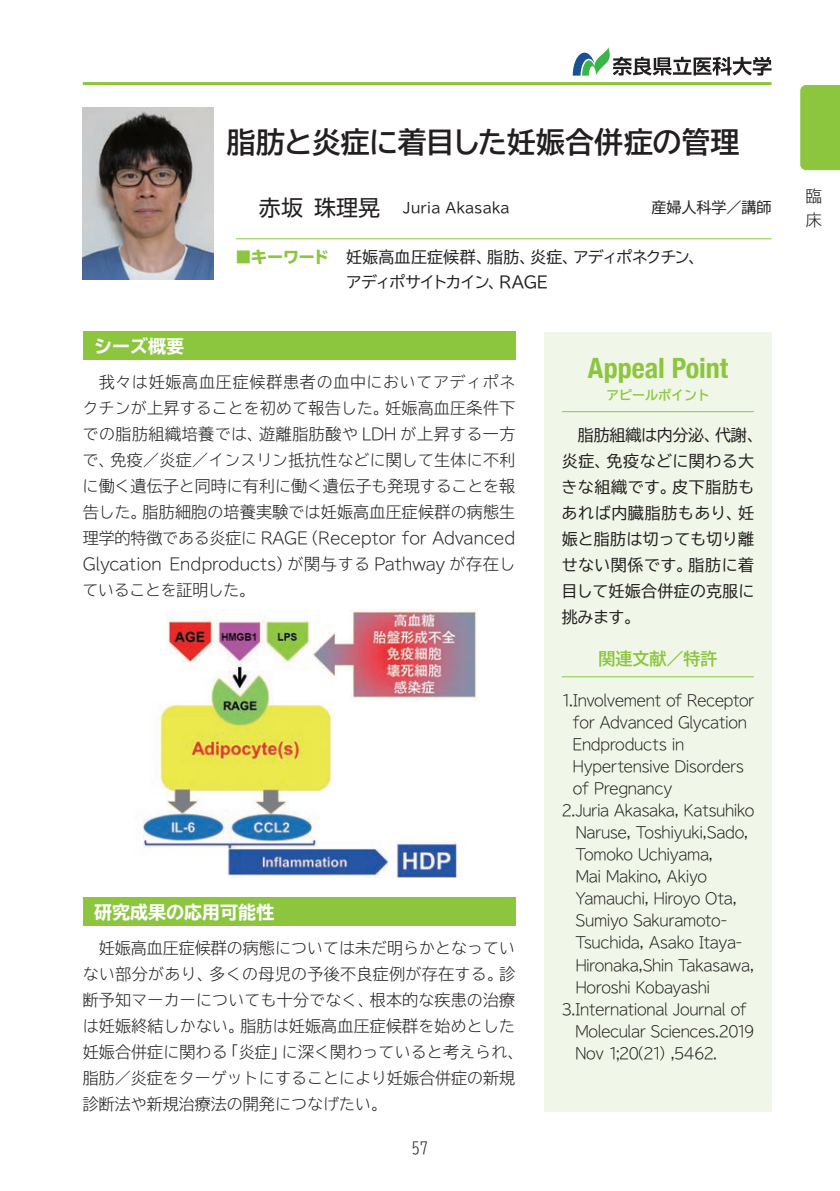
<style>
.page{position:relative;width:840px;height:1191px;background:#fff}
.page>*{position:absolute;margin:0;border:0;box-sizing:border-box;transform-origin:0 0}
.t1{font:700 29px "TBUD Go Std";letter-spacing:-.015em;color:#231f20}
.t2{font:700 condensed 28px "Helvetica Neue";color:#8bc63e}
.t3{font:700 expanded 18px "TBUD Go Std";color:#fff}
.t4{font:700 17px "TBUD Go Std";color:#8bc63e}
.t5{font:300 16px/26px "TBUD Go Std Super";letter-spacing:.005em;color:#231f20}
.t6{font:16px/26px "TBUD Go Std";letter-spacing:.01em;color:#231f20}
.t7{font:16px/25px "TBUD Go Std";letter-spacing:-.045em;color:#231f20}
.t8{font:800 16px "TBUD Go Std";letter-spacing:-.02em;color:#8bc63e}
.t9{font:300 15px "TBUD Go Std Super";letter-spacing:-.04em;color:#231f20}
.t10{font:15px "TBUD Go Std";color:#231f20}
.t11{font:14px "TBUD Go Std";letter-spacing:.005em;color:#231f20}
.t12{font:700 13px "TBUD Go Std";color:#8bc63e}
.s1{font-family:"UD Shin Go Pr 6";font-size:22px}
</style>
<div class="page">
<div style="left:800px;top:85px;width:39px;height:85px;background:#8bc63e"></div>
<svg style="left:572px;top:47px;width:199px;height:29px"></svg>
<div style="left:83px;top:332px;width:432px;height:28px;background:#8bc63e"></div>
<hr style="left:236px;top:238px;width:535px;height:1px;background:#8bc63e">
<div style="left:544px;top:332px;width:227px;height:780px;background:#f1f7e8"></div>
<hr style="left:561px;top:411px;width:192px;height:1px;background:#8bc63e">
<hr style="left:561px;top:676px;width:192px;height:1px;background:#8bc63e">
<hr style="left:83px;top:82px;width:688px;height:3px;background:#8bc63e">
<img style="left:83px;top:108px;width:130px;height:172px">
<div style="left:83px;top:897px;width:432px;height:29px;background:#8bc63e"></div>
<img style="left:142px;top:610px;width:335px;height:267px">
<h1 class="t1" style="left:227px;top:118px;width:514px">脂肪と炎症に着目した妊娠合併症の管理</h1>
<p class="t11" style="left:259px;top:196px;width:252px"><span class="s1">赤坂 珠理晃</span> Juria Akasaka</p>
<p class="t10" style="left:651px;top:195px;width:121px">産婦人科学／講師</p>
<p class="t3" style="left:94px;top:336px;width:92px">シーズ概要</p>
<p class="t8" style="left:235px;top:248px;width:95px">■キーワード</p>
<p class="t7" style="left:346px;top:244px;width:359px">妊娠高血圧症候群、脂肪、炎症、アディポネクチン、アディポサイトカイン、RAGE</p>
<p class="t5" style="left:83px;top:369px;width:434px;text-align:justify;text-indent:16px">我々は妊娠高血圧症候群患者の血中においてアディポネクチンが上昇することを初めて報告した。妊娠高血圧条件下での脂肪組織培養では、遊離脂肪酸や LDH が上昇する一方で、免疫／炎症／インスリン抵抗性などに関して生体に不利に働く遺伝子と同時に有利に働く遺伝子も発現することを報告した。脂肪細胞の培養実験では妊娠高血圧症候群の病態生理学的特徴である炎症に RAGE（Receptor for Advanced Glycation Endproducts）が関与する Pathway が存在していることを証明した。</p>
<p class="t3" style="left:94px;top:902px;width:182px">研究成果の応用可能性</p>
<p class="t5" style="left:83px;top:934px;width:442px;text-indent:16px">妊娠高血圧症候群の病態については未だ明らかとなっていない部分があり、多くの母児の予後不良症例が存在する。診断予知マーカーについても十分でなく、根本的な疾患の治療は妊娠終結しかない。脂肪は妊娠高血圧症候群を始めとした妊娠合併症に関わる「炎症」に深く関わっていると考えられ、脂肪／炎症をターゲットにすることにより妊娠合併症の新規診断法や新規治療法の開発につなげたい。</p>
<p class="t5" style="left:412px;top:1134px;width:17px">57</p>
<h2 class="t2" style="left:587px;top:344px;width:142px">Appeal Point</h2>
<p class="t12" style="left:605px;top:385px;width:105px">アピールポイント</p>
<p class="t6" style="left:561px;top:422px;width:203px;text-indent:16px">脂肪組織は内分泌、代謝、炎症、免疫などに関わる大きな組織です。皮下脂肪もあれば内臓脂肪もあり、妊娠と脂肪は切っても切り離せない関係です。脂肪に着目して妊娠合併症の克服に挑みます。</p>
<p class="t4" style="left:598px;top:645px;width:120px">関連文献／特許</p>
<p class="t9" style="left:561px;top:688px;width:194px">1.Involvement of Receptor</p>
<p class="t9" style="left:572px;top:710px;width:176px">for Advanced Glycation</p>
<p class="t9" style="left:572px;top:732px;width:113px">Endproducts in</p>
<p class="t9" style="left:572px;top:754px;width:173px">Hypertensive Disorders</p>
<p class="t9" style="left:572px;top:776px;width:101px">of Pregnancy</p>
<p class="t9" style="left:561px;top:798px;width:194px">2.Juria Akasaka, Katsuhiko</p>
<p class="t9" style="left:575px;top:820px;width:175px">Naruse, Toshiyuki,Sado,</p>
<p class="t9" style="left:575px;top:842px;width:139px">Tomoko Uchiyama,</p>
<p class="t9" style="left:575px;top:864px;width:133px">Mai Makino, Akiyo</p>
<p class="t9" style="left:575px;top:886px;width:163px">Yamauchi, Hiroyo Ota,</p>
<p class="t9" style="left:575px;top:908px;width:153px">Sumiyo Sakuramoto-</p>
<p class="t9" style="left:575px;top:930px;width:168px">Tsuchida, Asako Itaya-</p>
<p class="t9" style="left:575px;top:952px;width:181px">Hironaka,Shin Takasawa,</p>
<p class="t9" style="left:575px;top:974px;width:137px">Horoshi Kobayashi</p>
<p class="t9" style="left:561px;top:996px;width:187px">3.International Journal of</p>
<p class="t9" style="left:574px;top:1018px;width:181px">Molecular Sciences.2019</p>
<p class="t9" style="left:574px;top:1040px;width:144px">Nov 1;20（21）,5462.</p>
<p class="t5" style="left:805px;top:183px;width:17px;line-height:24px">臨床</p>
</div>
